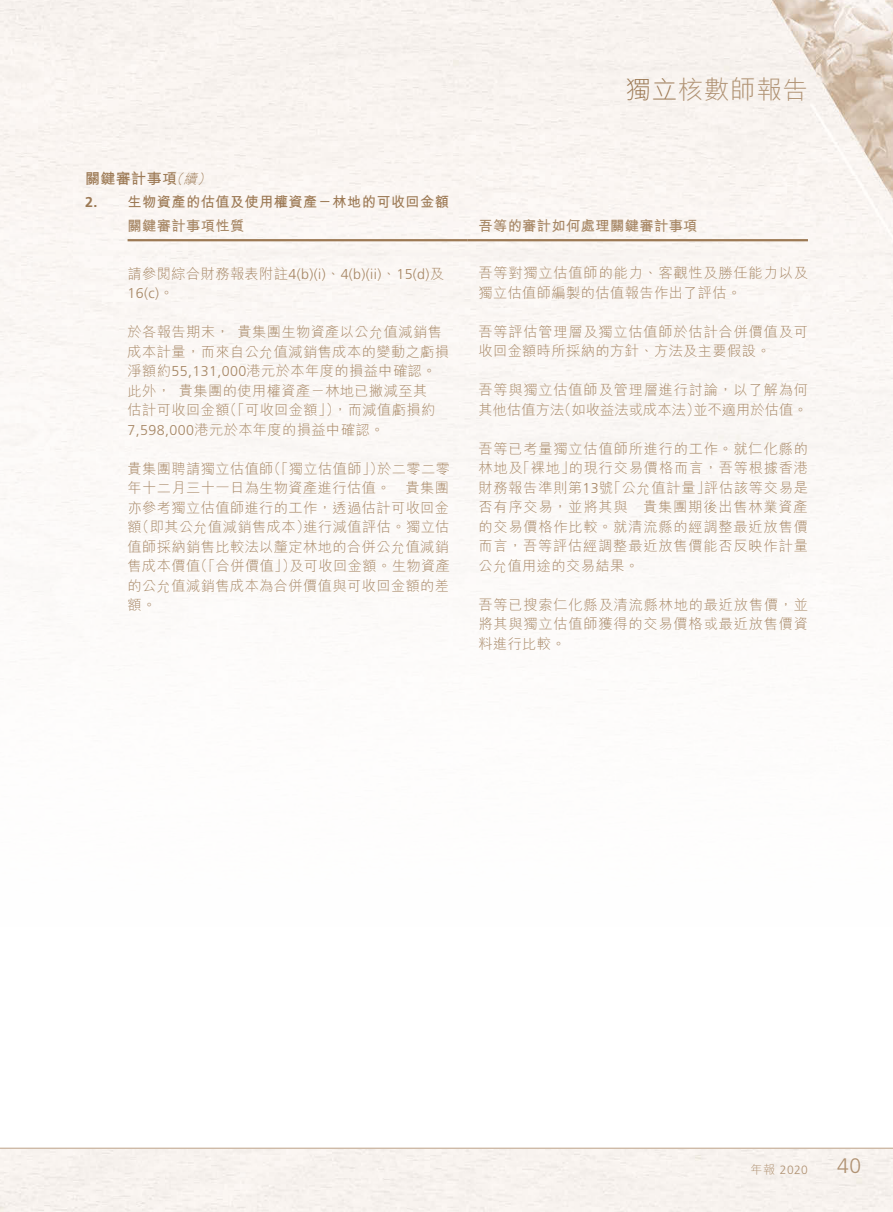
<style>
.page{position:relative;width:893px;height:1212px;background:#f8f3ef}
.page>*{position:absolute;margin:0;border:0;box-sizing:border-box;transform-origin:0 0}
.t1{font:300 25.5px "M Hei HK";letter-spacing:.025em;color:#b09273}
.t2{font:300 21px "Frutiger LT Std";color:#b09273}
.t3{font:700 15px "M Hei HK";letter-spacing:.025em;color:#9c7954}
.t4{font:300 14.25px/19.5px "M Hei HK";letter-spacing:.025em;color:#a68664}
.t5{font:300 14.25px/19.5px "M Hei HK";letter-spacing:.055em;color:#a68664}
.t6{font:300 14.25px/19.5px "Frutiger LT Std";color:#a68664}
.t7{font:700 14.25px "M Hei HK";letter-spacing:.025em;color:#a68664}
.t8{font:700 14.25px "M Hei HK";letter-spacing:.025em;color:#9c7954}
.t9{font:300 14.25px "M Hei HK";letter-spacing:.005em;color:#a68664}
.t10{font:300 14.25px "M Hei HK";letter-spacing:.05em;color:#a68664}
.t11{font:700 14.25px "Frutiger LT Std";color:#9c7954}
.t12{font:italic 300 13.5px "M Hei HK";color:#9c7954}
.t13{font:300 12px "Frutiger LT Std";color:#b09273}
.s1{font-family:"M Hei HK"}
.s2{font-family:"Frutiger LT Std"}
.s3{color:#9c7954}
</style>
<div class="page">
<div style="left:0;top:156px;width:893px;height:992px;background:#fff"></div>
<hr style="left:0;top:1148px;width:893px;height:1px;background:#ba9f84">
<hr style="left:128px;top:239px;width:340px;height:2px;background:#9c7954">
<hr style="left:468px;top:239px;width:340px;height:2px;background:#9c7954">
<p class="t3" style="left:85px;top:167px;width:94px">關鍵審計事項</p>
<p class="t8" style="left:128px;top:192px;width:323px">生物資產的估值及使用權資產－林地的可收回金額</p>
<p class="t12" style="left:183px;top:169px;width:19px">續</p>
<p class="t12" style="left:169px;top:169px;width:19px">（</p>
<p class="t12" style="left:197px;top:169px;width:19px">(</p>
<p class="t11" style="left:85px;top:194px;width:14px">2.</p>
<p class="t7" style="left:128px;top:215px;width:118px">關鍵審計事項性質</p>
<p class="t6" style="left:128px;top:264px;width:318px"><span class="s1">請參閱綜合財務報表附註</span> b(4 ) ( ) <span class="s1">、</span>i b(4 ) ( i i ) <span class="s1">、</span> 1 5 <span class="s1">及</span>)d(<br>1 6 <span class="s1">。</span>(c(</p>
<p class="t4" style="left:237px;top:321px;width:206px">貴集團生物資產以公允值減銷售</p>
<p class="t4" style="left:128px;top:321px;width:104px">於各報告期末，</p>
<p class="t4" style="left:128px;top:341px;width:323px">成本計量，而來自公允值減銷售成本的變動之虧損</p>
<p class="t4" style="left:128px;top:360px;width:310px">淨額約<span class="s2">55,131,000</span>港元於本年度的損益中確認。</p>
<p class="t4" style="left:179px;top:380px;width:250px">貴集團的使用權資產－林地已撇減至其</p>
<p class="t4" style="left:128px;top:380px;width:45px">此外，</p>
<p class="t4" style="left:223px;top:399px;width:119px">（「可收回金額」）</p>
<p class="t4" style="left:128px;top:399px;width:258px">估計可收回金額<br><span class="s2">7,598,000</span>港元於本年度的損益中確認。</p>
<p class="t4" style="left:377px;top:458px;width:74px">於二零二零</p>
<p class="t4" style="left:333px;top:399px;width:104px">，而減值虧損約</p>
<p class="t4" style="left:128px;top:458px;width:147px">貴集團聘請獨立估值師</p>
<p class="t4" style="left:267px;top:458px;width:119px">（「獨立估值師」）</p>
<p class="t4" style="left:406px;top:477px;width:45px">貴集團</p>
<p class="t4" style="left:128px;top:477px;width:265px">年十二月三十一日為生物資產進行估值。</p>
<p class="t4" style="left:128px;top:497px;width:323px">亦參考獨立估值師進行的工作，透過估計可收回金</p>
<p class="t4" style="left:304px;top:516px;width:147px">進行減值評估。獨立估</p>
<p class="t4" style="left:128px;top:516px;width:184px">（額即其公允值減銷售成本）</p>
<p class="t4" style="left:128px;top:536px;width:323px">值師採納銷售比較法以釐定林地的合併公允值減銷</p>
<p class="t4" style="left:289px;top:555px;width:162px">及可收回金額。生物資產</p>
<p class="t4" style="left:194px;top:555px;width:104px">（「合併價值」）</p>
<p class="t4" style="left:128px;top:555px;width:323px">售成本價值<br>的公允值減銷售成本為合併價值與可收回金額的差額。</p>
<h1 class="t1" style="left:625px;top:72px;width:184px"><span class="s3">獨立</span>核數師報告</h1>
<p class="t7" style="left:478px;top:215px;width:221px">吾等的審計如何處理關鍵審計事項</p>
<p class="t5" style="left:478px;top:263px;width:331px">吾等對獨立估值師的能力、客觀性及勝任能力以及獨立估值師編製的估值報告作出了評估。</p>
<p class="t5" style="left:478px;top:321px;width:331px">吾等評估管理層及獨立估值師於估計合併價值及可收回金額時所採納的方針、方法及主要假設。</p>
<p class="t5" style="left:478px;top:380px;width:331px;text-align:right">吾等與獨立估值師及管理層進行討論，以了解為何並不適用於估值。</p>
<p class="t9" style="left:557px;top:400px;width:145px">（如收益法或成本法）</p>
<p class="t4" style="left:478px;top:399px;width:87px">其他估值方法</p>
<p class="t5" style="left:478px;top:438px;width:331px;text-align:right">吾等已考量獨立估值師所進行的工作。就仁化縣的的現行交易價格而言，吾等根據香港</p>
<p class="t4" style="left:516px;top:458px;width:61px">「裸地」</p>
<p class="t4" style="left:478px;top:458px;width:46px">林地及</p>
<p class="t5" style="left:643px;top:477px;width:166px;text-indent:-165px">財務報告準則第<span class="s2">13</span> 「號公允值計量」<br>貴集團期後出售林業資產</p>
<p class="t10" style="left:704px;top:478px;width:105px">評估該等交易是</p>
<p class="t5" style="left:478px;top:497px;width:331px">否有序交易，並將其與<br>的交易價格作比較。就清流縣的經調整最近放售價而言，吾等評估經調整最近放售價能否反映作計量公允值用途的交易結果。</p>
<p class="t4" style="left:478px;top:594px;width:331px;text-align:justify">吾等已搜索仁化縣及清流縣林地的最近放售價，並將其與獨立估值師獲得的交易價格或最近放售價資料進行比較。</p>
<p class="t13" style="left:751px;top:1163px;width:59px"><span class="s1">年報</span> 2020</p>
<h2 class="t2" style="left:837px;top:1154px;width:25px">40</h2>
</div>
